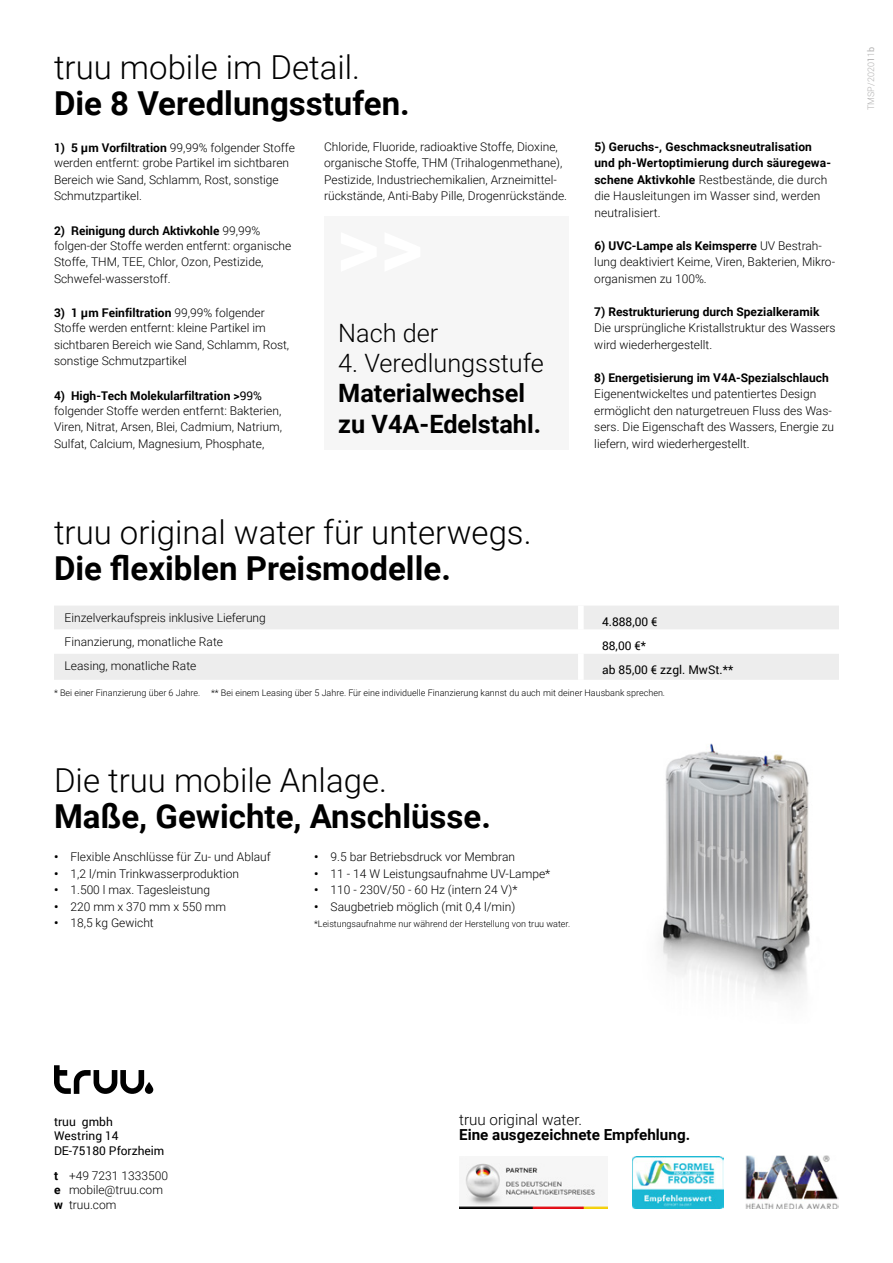
<style>
.page{position:relative;width:893px;height:1263px;background:#fff}
.page>*{position:absolute;margin:0;border:0;box-sizing:border-box;transform-origin:0 0}
.t1{font:700 33px "Roboto";color:#000}
.t2{font:300 33px "Roboto";color:#000}
.t3{font:700 25.2px/30.3px "Roboto";color:#000}
.t4{font:300 25.2px "Roboto";color:#000}
.t5{font:700 15.15px "Roboto";color:#000}
.t6{font:300 15.15px "Roboto";color:#000}
.t7{font:300 12px/16.5px "Roboto";color:#000}
.t8{font:700 12px/16.5px "Roboto";color:#000}
.t9{font:12px/14.4px "Roboto";color:#000}
.t10{font:300 9px "Roboto";color:#000}
.t11{font:300 9px "Roboto";color:#b3b2b2}
.s1{font-weight:700}
.s2{font-weight:400}
.s3{font-weight:300}
</style>
<div class="page">
<svg style="left:54px;top:1065px;width:99px;height:29px"></svg>
<img style="left:658px;top:743px;width:152px;height:253px">
<div style="left:324px;top:216px;width:245px;height:234px;background:#f6f6f6"></div>
<img style="left:745px;top:1155px;width:94px;height:54px">
<img style="left:459px;top:1163px;width:148px;height:46px">
<img style="left:632px;top:1156px;width:92px;height:53px">
<div style="left:54px;top:606px;width:785px;height:74px;background:#ededed"></div>
<svg style="left:54px;top:629px;width:785px;height:24px"></svg>
<div style="left:578px;top:605px;width:6px;height:24px;background:#fff"></div>
<div style="left:578px;top:629px;width:6px;height:24px;background:#fff"></div>
<div style="left:578px;top:653px;width:6px;height:27px;background:#fff"></div>
<h1 class="t2" style="left:54px;top:44px;width:308px">truu mobile im Detail.</h1>
<h1 class="t1" style="left:54px;top:80px;width:357px">Die 8 Veredlungsstufen.</h1>
<p class="t7" style="left:54px;top:140px;width:242px;line-height:15px"><span class="s1">1) 5 μm Vorfiltration</span> 99,99% folgender Stoffe werden entfernt: grobe Partikel im sichtbaren</p>
<p class="t7" style="left:54px;top:171px;width:226px">Bereich wie Sand, Schlamm, Rost, sonstige<br>Schmutzpartikel.</p>
<p class="t7" style="left:54px;top:223px;width:239px;line-height:15px"><span class="s1">2) Reinigung durch Aktivkohle</span> 99,99% folgen-der Stoffe werden entfernt: organische</p>
<p class="t7" style="left:54px;top:253px;width:211px">Stoffe, THM, TEE, Chlor, Ozon, Pestizide,<br>Schwefel-wasserstoff.</p>
<p class="t7" style="left:54px;top:305px;width:213px;line-height:15px"><span class="s1">3) 1 μm Feinfiltration</span> 99,99% folgender<br>Stoffe werden entfernt: kleine Partikel im</p>
<p class="t7" style="left:54px;top:336px;width:237px">sichtbaren Bereich wie Sand, Schlamm, Rost, sonstige Schmutzpartikel</p>
<p class="t7" style="left:54px;top:388px;width:229px;line-height:15px"><span class="s1">4) High-Tech Molekularfiltration &gt;</span><span class="s2">99% </span>folgender Stoffe werden entfernt: Bakterien,</p>
<p class="t7" style="left:54px;top:418px;width:230px">Viren, Nitrat, Arsen, Blei, Cadmium, Natrium,<br>Sulfat, Calcium, Magnesium, Phosphate,</p>
<p class="t7" style="left:324px;top:138px;width:244px">Chloride, Fluoride, radioaktive Stoffe, Dioxine, organische Stoffe, THM (Trihalogenmethane), Pestizide, Industriechemikalien, Arzneimittel&shy;rückstände, Anti-Baby Pille, Drogenrückstände.</p>
<p class="t8" style="left:594px;top:138px;width:238px">5) Geruchs-, Geschmacksneutralisation und ph-Wertoptimierung durch säuregewa&shy;schene Aktivkohle <span class="s3">Restbestände, die durch die Hausleitungen im Wasser sind, werden neutralisiert.</span></p>
<p class="t7" style="left:594px;top:237px;width:242px"><span class="s1">6) UVC-Lampe als Keimsperre</span> UV Bestrah&shy;lung deaktiviert Keime, Viren, Bakterien, Mikro&shy;organismen zu 100%.</p>
<p class="t8" style="left:594px;top:303px;width:227px">7) Restrukturierung durch Spezialkeramik</p>
<p class="t7" style="left:594px;top:319px;width:243px">Die ursprüngliche Kristallstruktur des Wassers wird wiederhergestellt.</p>
<p class="t8" style="left:594px;top:369px;width:236px">8) Energetisierung im V4A-Spezialschlauch</p>
<p class="t7" style="left:594px;top:385px;width:241px">Eigenentwickeltes und patentiertes Design ermöglicht den naturgetreuen Fluss des Was&shy;sers. Die Eigenschaft des Wassers, Energie zu liefern, wird wiederhergestellt.</p>
<h2 class="t4" style="left:338px;top:315px;width:102px">Nach der</h2>
<h2 class="t4" style="left:338px;top:345px;width:207px">4. Veredlungsstufe</h2>
<h2 class="t3" style="left:338px;top:377px;width:204px">Materialwechsel zu V4A-Edelstahl.</h2>
<h1 class="t2" style="left:54px;top:509px;width:479px">truu original water für unterwegs.</h1>
<h1 class="t1" style="left:54px;top:545px;width:398px">Die flexiblen Preismodelle.</h1>
<p class="t7" style="left:65px;top:609px;width:203px">Einzelverkaufspreis inklusive Lieferung</p>
<p class="t9" style="left:602px;top:614px;width:57px">4.888,00 €</p>
<p class="t7" style="left:65px;top:633px;width:160px">Finanzierung, monatliche Rate</p>
<p class="t9" style="left:602px;top:638px;width:45px">88,00 €*</p>
<p class="t7" style="left:65px;top:657px;width:133px">Leasing, monatliche Rate</p>
<p class="t9" style="left:602px;top:662px;width:133px">ab 85,00 € zzgl. MwSt.**</p>
<p class="t10" style="left:54px;top:686px;width:613px">* Bei einer Finanzierung über 6 Jahre. ** Bei einem Leasing über 5 Jahre. Für eine individuelle Finanzierung kannst du auch mit deiner Hausbank sprechen.</p>
<h1 class="t2" style="left:54px;top:757px;width:334px">Die truu mobile Anlage.</h1>
<h1 class="t1" style="left:54px;top:793px;width:438px">Maße, Gewichte, Anschlüsse.</h1>
<p class="t7" style="left:54px;top:848px;width:218px"><span class="s1">•</span> Flexible Anschlüsse für Zu- und Ablauf</p>
<p class="t7" style="left:54px;top:865px;width:187px"><span class="s1">•</span> 1,2 l/min Trinkwasserproduktion</p>
<p class="t7" style="left:54px;top:881px;width:158px"><span class="s1">•</span> 1.500 l max. Tagesleistung</p>
<p class="t7" style="left:54px;top:898px;width:174px"><span class="s1">•</span> 220 mm x 370 mm x 550 mm</p>
<p class="t7" style="left:54px;top:914px;width:101px"><span class="s1">•</span> 18,5 kg Gewicht</p>
<p class="t7" style="left:314px;top:848px;width:202px"><span class="s1">•</span> 9.5 bar Betriebsdruck vor Membran</p>
<p class="t7" style="left:314px;top:865px;width:238px"><span class="s1">•</span> 11 - 14 W Leistungsaufnahme UV-Lampe*</p>
<p class="t7" style="left:314px;top:881px;width:205px"><span class="s1">•</span> 110 - 230V/50 - 60 Hz (intern 24 V)*</p>
<p class="t7" style="left:314px;top:898px;width:203px"><span class="s1">•</span> Saugbetrieb möglich (mit 0,4 l/min)</p>
<p class="t10" style="left:314px;top:918px;width:258px">*Leistungsaufnahme nur während der Herstellung von truu water.</p>
<p class="t11" style="left:865px;top:110px;width:64px;rotate:-90deg">TMSP/2020<span class="s2">1</span>1<span class="s2">b</span></p>
<p class="t9" style="left:54px;top:1114px;width:112px">truu gmbh<br>Westring 14<br>DE-75180 Pforzheim</p>
<p class="t7" style="left:54px;top:1168px;width:116px;line-height:14.4px"><span class="s1">t</span> +49 7231 1333500 <span class="s1">e</span> mobile@truu.com <span class="s1">w</span> truu.com</p>
<p class="t6" style="left:459px;top:1109px;width:124px">truu original water.</p>
<p class="t5" style="left:459px;top:1124px;width:232px">Eine ausgezeichnete Empfehlung.</p>
</div>
